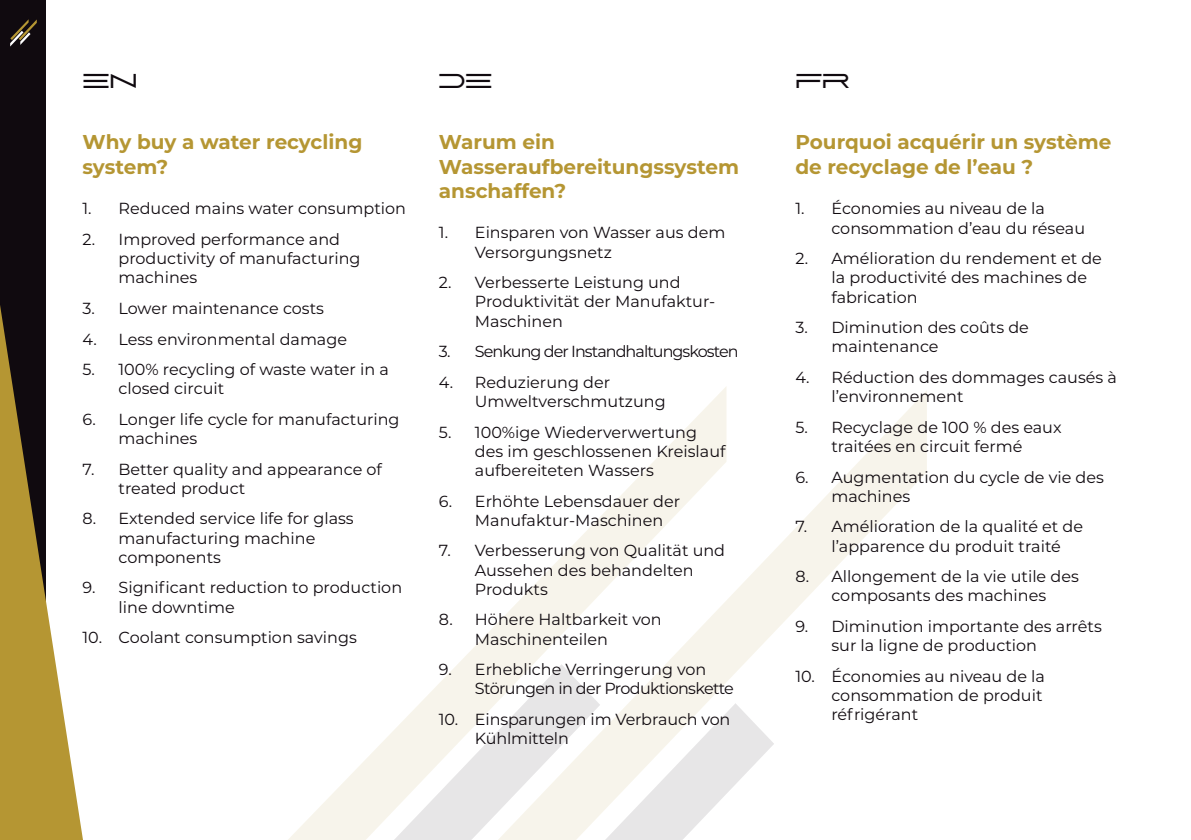
<style>
.page{position:relative;width:1191px;height:840px;background:#fff}
.page>*{position:absolute;margin:0;border:0;box-sizing:border-box;transform-origin:0 0}
.t1{font:700 20px/24px "Montserrat";color:#b59633}
.t2{font:20px "abnes";color:#100a0f}
.t3{font:16px/19.2px "Montserrat";color:#100a0f}
.t4{font:16px/19.2px "Montserrat";letter-spacing:-.04em;color:#100a0f}
.t5{font:16px "Montserrat";letter-spacing:-.06em;color:#100a0f}
</style>
<div class="page">
<div style="left:0;top:0;width:45px;height:839px;background:#100a0f"></div>
<svg style="left:0;top:195px;width:83px;height:644px"></svg>
<svg style="left:10px;top:19px;width:27px;height:27px"></svg>
<svg style="left:726px;top:390px;width:201px;height:404px"></svg>
<svg style="left:289px;top:387px;width:437px;height:452px"></svg>
<p class="t2" style="left:82px;top:67px;width:56px">EN</p>
<p class="t2" style="left:439px;top:67px;width:55px">DE</p>
<p class="t2" style="left:795px;top:67px;width:55px">FR</p>
<p class="t1" style="left:82px;top:129px;width:281px">Why buy a water recycling system?</p>
<p class="t3" style="left:82px;top:198px;width:325px">1. Reduced mains water consumption</p>
<p class="t3" style="left:118px;top:229px;width:243px;text-indent:-36px">2. Improved performance and productivity of manufacturing machines</p>
<p class="t3" style="left:82px;top:298px;width:243px">3. Lower maintenance costs</p>
<p class="t3" style="left:82px;top:328px;width:266px">4. Less environmental damage</p>
<p class="t3" style="left:118px;top:359px;width:272px;text-indent:-36px">5. 100% recycling of waste water in a closed circuit</p>
<p class="t3" style="left:118px;top:409px;width:283px;text-indent:-36px">6. Longer life cycle for manufacturing machines</p>
<p class="t3" style="left:118px;top:458px;width:265px;text-indent:-36px">7. Better quality and appearance of treated product</p>
<p class="t3" style="left:118px;top:508px;width:237px;text-indent:-36px">8. Extended service life for glass manufacturing machine components</p>
<p class="t3" style="left:118px;top:577px;width:285px;text-indent:-36px">9. Significant reduction to production line downtime</p>
<p class="t3" style="left:82px;top:627px;width:276px">10. Coolant consumption savings</p>
<p class="t1" style="left:439px;top:129px;width:301px">Warum ein<br>Wasseraufbereitungssystem anschaffen?</p>
<p class="t3" style="left:475px;top:222px;width:252px;text-indent:-36px">1. Einsparen von Wasser aus dem<br>Versorgungsnetz</p>
<p class="t3" style="left:475px;top:272px;width:242px;text-indent:-36px">2. Verbesserte Leistung und<br>Produktivität der Manufaktur-<br>Maschinen</p>
<p class="t5" style="left:439px;top:340px;width:301px">3. Senkung der Instandhaltungskosten</p>
<p class="t3" style="left:475px;top:371px;width:192px;text-indent:-36px">4. Reduzierung der<br>Umweltverschmutzung</p>
<p class="t3" style="left:475px;top:421px;width:252px;text-indent:-36px">5. 100%ige Wiederverwertung des im geschlossenen Kreislauf aufbereiteten Wassers</p>
<p class="t3" style="left:475px;top:490px;width:207px;text-indent:-36px">6. Erhöhte Lebensdauer der<br>Manufaktur-Maschinen</p>
<p class="t3" style="left:475px;top:540px;width:252px;text-indent:-36px">7. Verbesserung von Qualität und<br>Aussehen des behandelten<br>Produkts</p>
<p class="t3" style="left:475px;top:609px;width:188px;text-indent:-36px">8. Höhere Haltbarkeit von<br>Maschinenteilen</p>
<p class="t4" style="left:475px;top:659px;width:260px;text-indent:-36px">9. Erhebliche Verringerung von<br>Störungen in der Produktionskette</p>
<p class="t3" style="left:475px;top:708px;width:257px;text-indent:-36px">10. Einsparungen im Verbrauch von<br>Kühlmitteln</p>
<p class="t1" style="left:795px;top:129px;width:317px">Pourquoi acquérir un système de recyclage de l’eau ?</p>
<p class="t3" style="left:831px;top:198px;width:255px;text-indent:-36px">1. Économies au niveau de la consommation d’eau du réseau</p>
<p class="t3" style="left:831px;top:248px;width:272px;text-indent:-36px">2. Amélioration du rendement et de la productivité des machines de fabrication</p>
<p class="t3" style="left:831px;top:317px;width:199px;text-indent:-36px">3. Diminution des coûts de maintenance</p>
<p class="t3" style="left:831px;top:367px;width:287px;text-indent:-36px">4. Réduction des dommages causés à l’environnement</p>
<p class="t3" style="left:795px;top:416px;width:268px;text-align:center">5. Recyclage de 100 % des eaux traitées en circuit fermé</p>
<p class="t3" style="left:831px;top:466px;width:274px;text-indent:-36px">6. Augmentation du cycle de vie des machines</p>
<p class="t3" style="left:831px;top:516px;width:253px;text-indent:-36px">7. Amélioration de la qualité et de l’apparence du produit traité</p>
<p class="t3" style="left:795px;top:566px;width:285px;text-align:center">8. Allongement de la vie utile des composants des machines</p>
<p class="t3" style="left:831px;top:615px;width:272px;text-indent:-36px">9. Diminution importante des arrêts sur la ligne de production</p>
<p class="t3" style="left:831px;top:665px;width:215px;text-indent:-36px">10. Économies au niveau de la consommation de produit réfrigérant</p>
</div>
